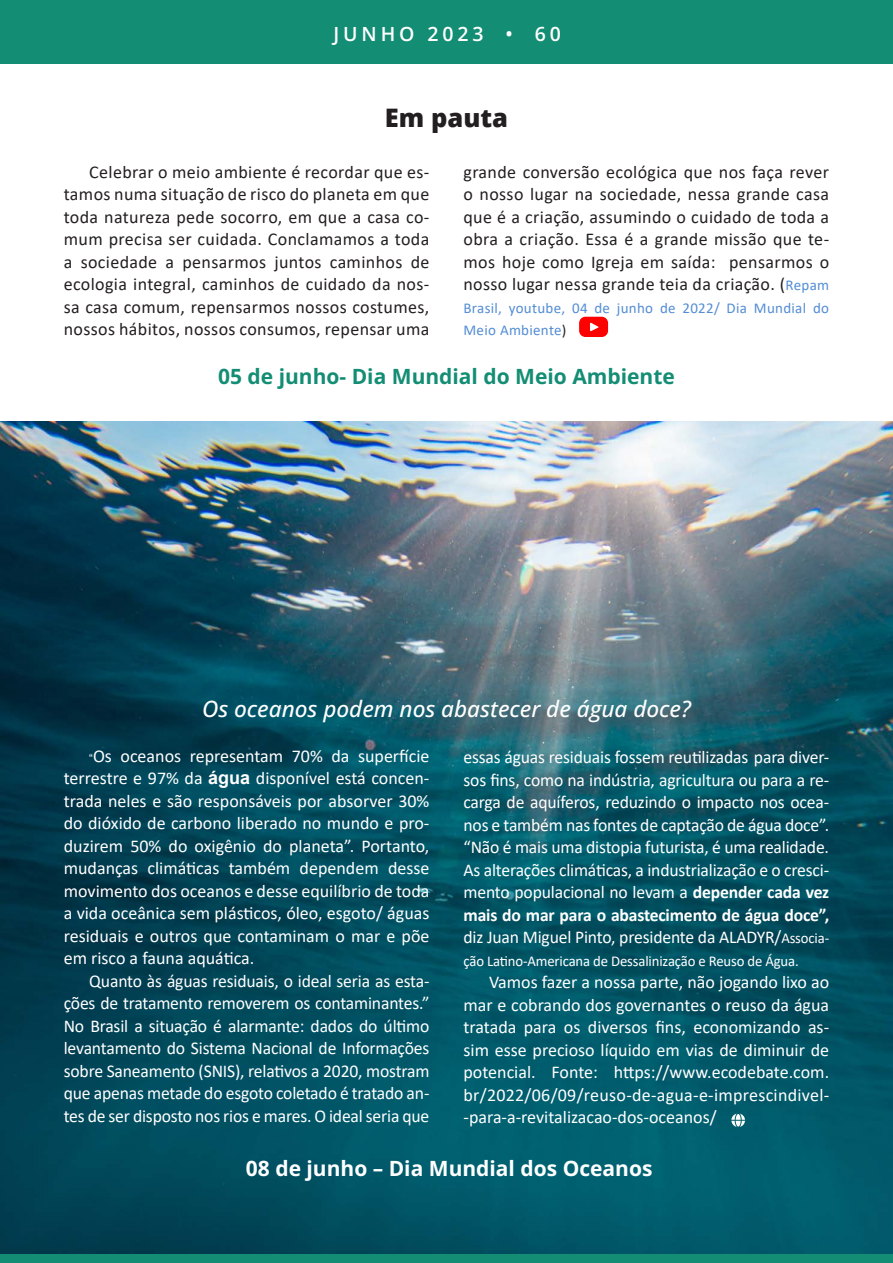
<style>
.page{position:relative;width:893px;height:1263px;background:#fff}
.page>*{position:absolute;margin:0;border:0;box-sizing:border-box;transform-origin:0 0}
.TITULO{font:800 25.5px "Open Sans";color:#231f20}
.LINHA_FINA{font:italic 500 22.5px "Open Sans";color:#fff}
.data{font:700 21px "Open Sans";color:#138d74}
.data-2{font:700 21px "Open Sans";color:#fff}
.TITULO_ESPAÇO{font:600 19.5px "Open Sans";letter-spacing:.2em;color:#fff}
.t1{font:18px/22.5px "Calibri";letter-spacing:-.01em;color:#fff;text-align:justify}
.t2{font:18px/22.5px "Calibri";letter-spacing:.02em;color:#231f20;text-align:justify}
.t3{font:15px/22.5px "Calibri";letter-spacing:.02em;color:#548dd4}
.t4{font:15px "Calibri";letter-spacing:-.01em;color:#fff}
.s1{font-size:15px;color:#548dd4}
.s2{color:#231f20}
.s3{font-family:"Arial";font-size:11.25px}
.s4{font-family:"Arial";font-weight:700}
.s5{font-weight:700}
.s6{font-size:15px}
</style>
<div class="page">
<img style="left:0;top:421px;width:893px;height:833px">
<div style="left:0;top:0;width:893px;height:64px;background:#138d74"></div>
<div style="left:0;top:1254px;width:893px;height:9px;background:#138d74"></div>
<svg style="left:579px;top:317px;width:29px;height:20px"></svg>
<svg style="left:731px;top:1113px;width:14px;height:14px"></svg>
<p class="TITULO_ESPAÇO" style="left:333px;top:21px;width:229px">JUNHO 2023 • 60</p>
<p class="TITULO" style="left:385px;top:98px;width:125px">Em pauta</p>
<p class="t2" style="left:64px;top:160px;width:367px;text-indent:26px">Celebrar o meio ambiente é recordar que es&shy;tamos numa situação de risco do planeta em que toda natureza pede socorro, em que a casa co&shy;mum precisa ser cuidada. Conclamamos a toda a sociedade a pensarmos juntos caminhos de ecologia integral, caminhos de cuidado da nos&shy;sa casa comum, repensarmos nossos costumes, nossos hábitos, nossos consumos, repensar uma</p>
<p class="t2" style="left:463px;top:160px;width:367px">grande conversão ecológica que nos faça rever o nosso lugar na sociedade, nessa grande casa que é a criação, assumindo o cuidado de toda a obra a criação. Essa é a grande missão que te&shy;mos hoje como Igreja em saída: pensarmos o nosso lugar nessa grande teia da criação. (<span class="s1">Repam</span></p>
<p class="t3" style="left:463px;top:296px;width:367px">Brasil, youtube, 04 de junho de 2022/ Dia Mundial do<br>Meio Ambiente<span class="s2">)</span></p>
<p class="data" style="left:218px;top:362px;width:458px">05 de junho- Dia Mundial do Meio Ambiente</p>
<p class="LINHA_FINA" style="left:202px;top:693px;width:490px">Os oceanos podem nos abastecer de água doce?</p>
<p class="t1" style="left:64px;top:744px;width:367px;text-indent:26px"><span class="s3">“</span>Os oceanos representam 70% da superfície terrestre e 97% da <span class="s4">água</span> disponível está concen&shy;trada neles e são responsáveis por absorver 30% do dióxido de carbono liberado no mundo e pro&shy;duzirem 50% do oxigênio do planeta”. Portanto, mudanças climáticas também dependem desse movimento dos oceanos e desse equilíbrio de toda a vida oceânica sem plásticos, óleo, esgoto/ águas residuais e outros que contaminam o mar e põe em risco a fauna aquática.</p>
<p class="t1" style="left:64px;top:969px;width:367px;text-indent:26px">Quanto às águas residuais, o ideal seria as esta&shy;ções de tratamento removerem os contaminantes.” No Brasil a situação é alarmante: dados do último levantamento do Sistema Nacional de Informações sobre Saneamento (SNIS), relativos a 2020, mostram que apenas metade do esgoto coletado é tratado an&shy;tes de ser disposto nos rios e mares. O ideal seria que</p>
<p class="t1" style="left:463px;top:746px;width:367px">essas águas residuais fossem reutilizadas para diver&shy;sos fins, como na indústria, agricultura ou para a re&shy;carga de aquíferos, reduzindo o impacto nos ocea&shy;nos e também nas fontes de captação de água doce”. “Não é mais uma distopia futurista, é uma realidade.<br>As alterações climáticas, a industrialização e o cresci&shy;mento populacional no levam a <span class="s5">depender cada vez mais do mar para o abastecimento de água doce”, </span>diz Juan Miguel Pinto, presidente da ALADYR/<span class="s6">Associa-</span></p>
<p class="t4" style="left:463px;top:950px;width:337px">ção Latino-Americana de Dessalinização e Reuso de Água.</p>
<p class="t1" style="left:463px;top:971px;width:367px;text-indent:26px">Vamos fazer a nossa parte, não jogando lixo ao mar e cobrando dos governantes o reuso da água tratada para os diversos fins, economizando as&shy;sim esse precioso líquido em vias de diminuir de potencial. Fonte: https://www.ecodebate.com. br/2022/06/09/reuso-de-agua-e-imprescindivel--para-a-revitalizacao-dos-oceanos/</p>
<p class="data-2" style="left:246px;top:1154px;width:408px">08 de junho – Dia Mundial dos Oceanos</p>
</div>
